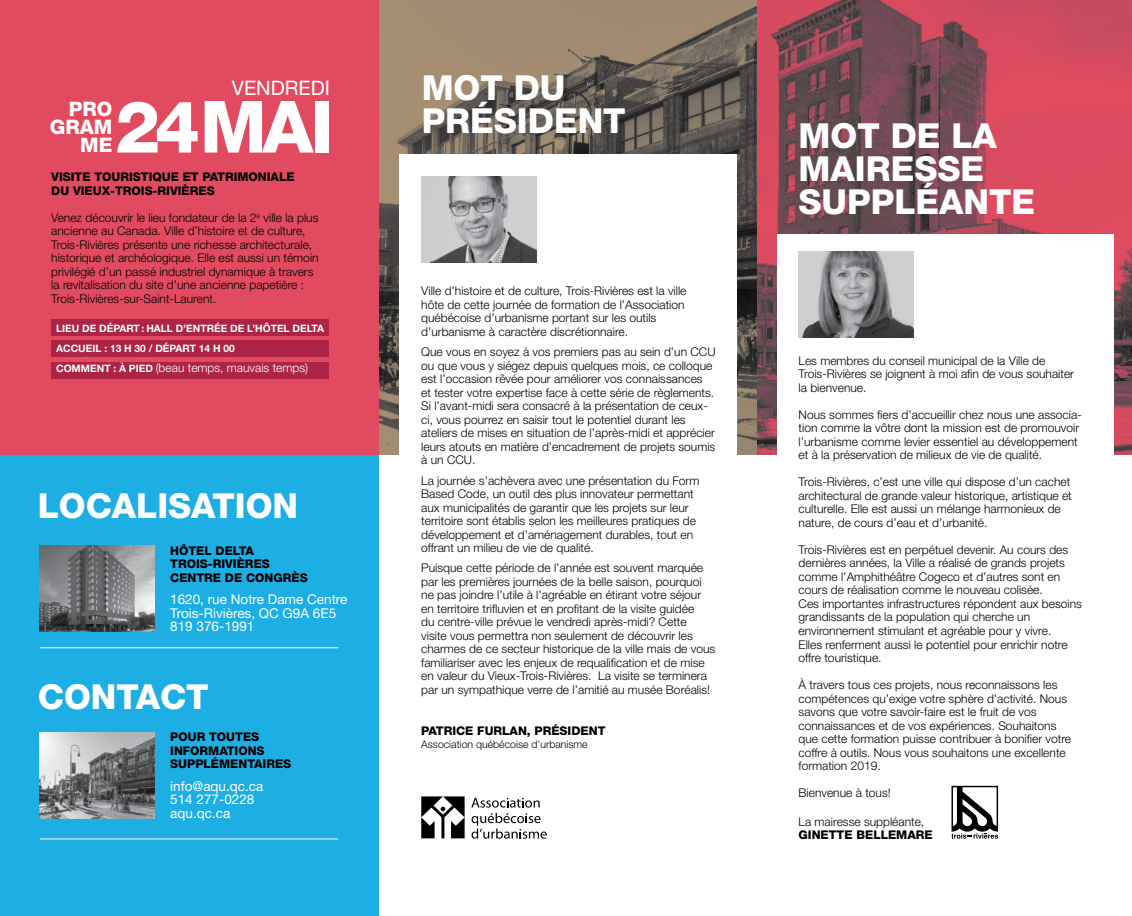
<style>
.page{position:relative;width:1132px;height:916px;background:#fff}
.page>*{position:absolute;margin:0;border:0;box-sizing:border-box;transform-origin:0 0}
.t1{font:800 72px "Helvetica Neue";letter-spacing:-.05em;color:#fff}
.t2{font:800 34.5px/33px "Helvetica Neue";color:#fff}
.t3{font:800 19.95px/17.9px "Helvetica Neue";color:#fff;text-align:right}
.t4{font:19.95px "Helvetica Neue";color:#fff}
.t5{font:13.5px/13.5px "Helvetica Neue";color:#fff}
.t6{font:300 12px/13.5px "Helvetica Neue";color:#000}
.t7{font:800 12px/13.5px "Helvetica Neue";color:#000}
.t8{font:300 12px "Helvetica Neue";color:#fff}
.t9{font:300 10.5px "Helvetica Neue";color:#000}
.t10{font:700 10.2px/20.2px "Helvetica Neue";color:#fff}
.s1{font-weight:700;font-size:10.2px}
</style>
<div class="page">
<div style="left:0;top:0;width:378px;height:915px;background:#1daee4"></div>
<img style="left:756px;top:0;width:375px;height:454px">
<svg style="left:378px;top:0;width:378px;height:454px;background:#796c5d"></svg>
<div style="left:399px;top:154px;width:337px;height:346px;background:#fff"></div>
<div style="left:777px;top:234px;width:336px;height:347px;background:#fff"></div>
<img style="left:421px;top:176px;width:115px;height:86px">
<img style="left:798px;top:251px;width:115px;height:86px">
<svg style="left:951px;top:785px;width:46px;height:53px"></svg>
<svg style="left:471px;top:797px;width:75px;height:41px"></svg>
<svg style="left:421px;top:796px;width:43px;height:42px"></svg>
<img style="left:40px;top:545px;width:115px;height:86px">
<hr style="left:40px;top:647px;width:298px;height:1px;background:#fff">
<img style="left:40px;top:732px;width:115px;height:86px">
<hr style="left:40px;top:838px;width:298px;height:1px;background:#fff">
<div style="left:0;top:0;width:378px;height:454px;background:#e24b5f"></div>
<div style="left:51px;top:319px;width:278px;height:16px;background:#ae2445"></div>
<div style="left:51px;top:340px;width:278px;height:17px;background:#ae2445"></div>
<div style="left:51px;top:362px;width:278px;height:16px;background:#ae2445"></div>
<h3 class="t4" style="left:232px;top:76px;width:100px">VENDREDI</h3>
<h3 class="t3" style="left:50px;top:100px;width:64px">PRO<br>GRAM<br>ME</h3>
<h1 class="t1" style="left:115px;top:84px;width:219px">24MAI</h1>
<p class="t7" style="left:51px;top:170px;width:245px">VISITE TOURISTIQUE ET PATRIMONIALE<br>DU VIEUX-TROIS-RIVIÈRES</p>
<p class="t6" style="left:51px;top:210px;width:269px">Venez découvrir le lieu fondateur de la 2<sup>e</sup> ville la plus ancienne au Canada. Ville d’histoire et de culture, Trois-Rivières présente une richesse architecturale, historique et archéologique. Elle est aussi un témoin privilégié d’un passé industriel dynamique à travers la revitalisation du site d’une ancienne papetière :<br>Trois-Rivières-sur-Saint-Laurent.</p>
<p class="t10" style="left:56px;top:318px;width:269px">LIEU DE DÉPART : HALL D’ENTRÉE DE L’HÔTEL DELTA<br>ACCUEIL : 13 H 30 / DÉPART 14 H 00</p>
<p class="t8" style="left:56px;top:361px;width:253px"><span class="s1">COMMENT : À PIED</span> (beau temps, mauvais temps)</p>
<h2 class="t2" style="left:38px;top:489px;width:262px">LOCALISATION</h2>
<p class="t7" style="left:170px;top:543px;width:139px">HÔTEL DELTA<br>TROIS-RIVIÈRES<br>CENTRE DE CONGRÈS</p>
<p class="t5" style="left:170px;top:592px;width:179px">1620, rue Notre Dame Centre<br>Trois-Rivières, QC G9A 6E5<br>819 376-1991</p>
<h2 class="t2" style="left:38px;top:680px;width:172px">CONTACT</h2>
<p class="t7" style="left:170px;top:730px;width:122px">POUR TOUTES<br>INFORMATIONS<br>SUPPLÉMENTAIRES</p>
<p class="t5" style="left:170px;top:778px;width:95px">info@aqu.qc.ca<br>514 277-0228 aqu.qc.ca</p>
<h2 class="t2" style="left:421px;top:71px;width:205px">MOT DU<br>PRÉSIDENT</h2>
<p class="t6" style="left:421px;top:284px;width:267px">Ville d’histoire et de culture, Trois-Rivières est la ville hôte de cette journée de formation de l’Association québécoise d’urbanisme portant sur les outils d’urbanisme à caractère discrétionnaire.</p>
<p class="t6" style="left:421px;top:345px;width:296px">Que vous en soyez à vos premiers pas au sein d’un CCU ou que vous y siégez depuis quelques mois, ce colloque est l’occasion rêvée pour améliorer vos connaissances<br>et tester votre expertise face à cette série de règlements.<br>Si l’avant-midi sera consacré à la présentation de ceux&shy;ci, vous pourrez en saisir tout le potentiel durant les ateliers de mises en situation de l’après-midi et apprécier leurs atouts en matière d’encadrement de projets soumis à un CCU.</p>
<p class="t6" style="left:421px;top:473px;width:279px">La journée s’achèvera avec une présentation du Form Based Code, un outil des plus innovateur permettant aux municipalités de garantir que les projets sur leur territoire sont établis selon les meilleures pratiques de développement et d’aménagement durables, tout en offrant un milieu de vie de qualité.</p>
<p class="t6" style="left:421px;top:560px;width:295px">Puisque cette période de l’année est souvent marquée par les premières journées de la belle saison, pourquoi ne pas joindre l’utile à l’agréable en étirant votre séjour en territoire trifluvien et en profitant de la visite guidée<br>du centre-ville prévue le vendredi après-midi? Cette<br>visite vous permettra non seulement de découvrir les charmes de ce secteur historique de la ville mais de vous familiariser avec les enjeux de requalification et de mise en valeur du Vieux-Trois-Rivières. La visite se terminera par un sympathique verre de l’amitié au musée Boréalis!</p>
<p class="t7" style="left:421px;top:723px;width:186px">PATRICE FURLAN, PRÉSIDENT</p>
<p class="t9" style="left:421px;top:737px;width:168px">Association québécoise d’urbanisme</p>
<h2 class="t2" style="left:798px;top:119px;width:238px">MOT DE LA<br>MAIRESSE<br>SUPPLÉANTE</h2>
<p class="t6" style="left:798px;top:353px;width:277px">Les membres du conseil municipal de la Ville de<br>Trois-Rivières se joignent à moi afin de vous souhaiter la bienvenue.</p>
<p class="t6" style="left:798px;top:407px;width:284px">Nous sommes fiers d’accueillir chez nous une associa&shy;tion comme la vôtre dont la mission est de promouvoir l’urbanisme comme levier essentiel au développement et à la préservation de milieux de vie de qualité.</p>
<p class="t6" style="left:798px;top:475px;width:274px">Trois-Rivières, c’est une ville qui dispose d’un cachet architectural de grande valeur historique, artistique et culturelle. Elle est aussi un mélange harmonieux de nature, de cours d’eau et d’urbanité.</p>
<p class="t6" style="left:798px;top:542px;width:285px">Trois-Rivières est en perpétuel devenir. Au cours des dernières années, la Ville a réalisé de grands projets comme l’Amphithéâtre Cogeco et d’autres sont en cours de réalisation comme le nouveau colisée.<br>Ces importantes infrastructures répondent aux besoins grandissants de la population qui cherche un environnement stimulant et agréable pour y vivre.<br>Elles renferment aussi le potentiel pour enrichir notre offre touristique.</p>
<p class="t6" style="left:798px;top:677px;width:274px">À travers tous ces projets, nous reconnaissons les compétences qu’exige votre sphère d’activité. Nous savons que votre savoir-faire est le fruit de vos connaissances et de vos expériences. Souhaitons que cette formation puisse contribuer à bonifier votre coffre à outils. Nous vous souhaitons une excellente formation 2019.</p>
<p class="t6" style="left:798px;top:785px;width:94px">Bienvenue à tous!</p>
<p class="t6" style="left:798px;top:814px;width:127px">La mairesse suppléante,</p>
<p class="t7" style="left:798px;top:827px;width:135px">GINETTE BELLEMARE</p>
</div>
